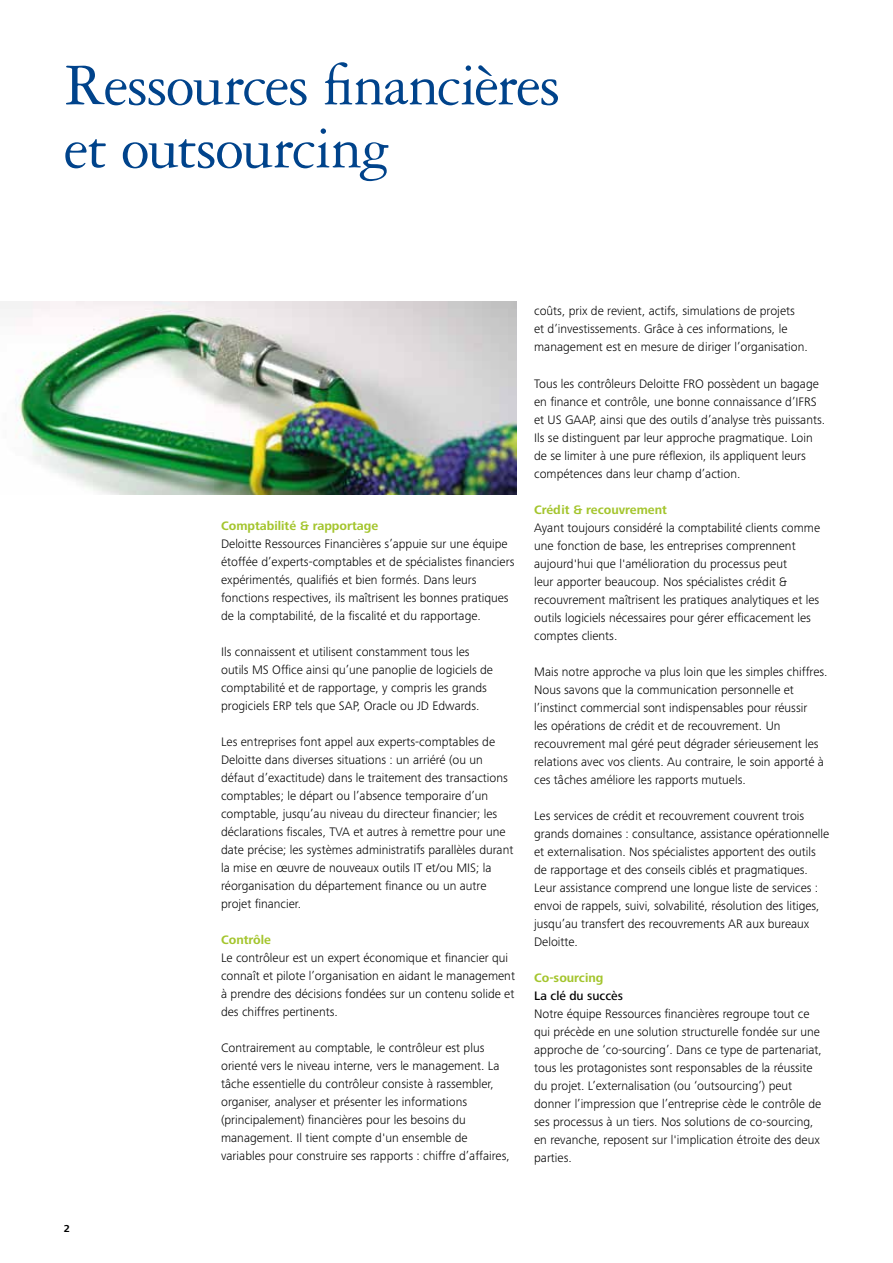
<style>
.page{position:relative;width:893px;height:1263px;background:#fff}
.page>*{position:absolute;margin:0;border:0;box-sizing:border-box;transform-origin:0 0}
.t1{font:63px/63px "Garamond 3 LT Std";letter-spacing:-.025em;color:#00438b}
.t2{font:300 12.75px/18px "Frutiger Next Pro";color:#000}
.t3{font:700 12.75px "Frutiger Next Pro";color:#a4c52d}
.t4{font:500 12.75px "Frutiger Next Pro";color:#000}
.t5{font:700 10.5px "Frutiger Next Pro";color:#000}
</style>
<div class="page">
<img style="left:0;top:302px;width:516px;height:193px">
<h1 class="t1" style="left:64px;top:54px;width:498px">Ressources financières et outsourcing</h1>
<p class="t5" style="left:64px;top:1222px;width:8px">2</p>
<p class="t3" style="left:221px;top:519px;width:159px">Comptabilité &amp; rapportage</p>
<p class="t2" style="left:221px;top:535px;width:295px">Deloitte Ressources Financières s’appuie sur une équipe étoffée d’experts-comptables et de spécialistes financiers expérimentés, qualifiés et bien formés. Dans leurs fonctions respectives, ils maîtrisent les bonnes pratiques de la comptabilité, de la fiscalité et du rapportage.</p>
<p class="t2" style="left:221px;top:643px;width:273px">Ils connaissent et utilisent constamment tous les outils MS Office ainsi qu’une panoplie de logiciels de comptabilité et de rapportage, y compris les grands progiciels ERP tels que SAP, Oracle ou JD Edwards.</p>
<p class="t2" style="left:221px;top:733px;width:294px">Les entreprises font appel aux experts-comptables de Deloitte dans diverses situations : un arriéré (ou un défaut d’exactitude) dans le traitement des transactions comptables; le départ ou l’absence temporaire d’un comptable, jusqu’au niveau du directeur financier; les déclarations fiscales, TVA et autres à remettre pour une date précise; les systèmes administratifs parallèles durant la mise en œuvre de nouveaux outils IT et/ou MIS; la réorganisation du département finance ou un autre projet financier.</p>
<p class="t3" style="left:221px;top:933px;width:51px">Contrôle</p>
<p class="t2" style="left:221px;top:949px;width:295px">Le contrôleur est un expert économique et financier qui connaît et pilote l’organisation en aidant le management à prendre des décisions fondées sur un contenu solide et des chiffres pertinents.</p>
<p class="t2" style="left:221px;top:1039px;width:290px">Contrairement au comptable, le contrôleur est plus orienté vers le niveau interne, vers le management. La tâche essentielle du contrôleur consiste à rassembler, organiser, analyser et présenter les informations (principalement) financières pour les besoins du management. Il tient compte d'un ensemble de variables pour construire ses rapports : chiffre d’affaires,</p>
<p class="t2" style="left:534px;top:302px;width:275px">coûts, prix de revient, actifs, simulations de projets et d’investissements. Grâce à ces informations, le management est en mesure de diriger l’organisation.</p>
<p class="t2" style="left:534px;top:374px;width:293px">Tous les contrôleurs Deloitte FRO possèdent un bagage en finance et contrôle, une bonne connaissance d’IFRS et US GAAP, ainsi que des outils d’analyse très puissants.<br>Ils se distinguent par leur approche pragmatique. Loin de se limiter à une pure réflexion, ils appliquent leurs compétences dans leur champ d’action.</p>
<p class="t3" style="left:534px;top:502px;width:134px">Crédit &amp; recouvrement</p>
<p class="t2" style="left:534px;top:518px;width:287px">Ayant toujours considéré la comptabilité clients comme une fonction de base, les entreprises comprennent aujourd'hui que l'amélioration du processus peut<br>leur apporter beaucoup. Nos spécialistes crédit &amp; recouvrement maîtrisent les pratiques analytiques et les outils logiciels nécessaires pour gérer efficacement les comptes clients.</p>
<p class="t2" style="left:534px;top:662px;width:295px">Mais notre approche va plus loin que les simples chiffres.<br>Nous savons que la communication personnelle et l’instinct commercial sont indispensables pour réussir<br>les opérations de crédit et de recouvrement. Un recouvrement mal géré peut dégrader sérieusement les relations avec vos clients. Au contraire, le soin apporté à ces tâches améliore les rapports mutuels.</p>
<p class="t2" style="left:534px;top:806px;width:297px">Les services de crédit et recouvrement couvrent trois grands domaines : consultance, assistance opérationnelle et externalisation. Nos spécialistes apportent des outils de rapportage et des conseils ciblés et pragmatiques.<br>Leur assistance comprend une longue liste de services : envoi de rappels, suivi, solvabilité, résolution des litiges, jusqu’au transfert des recouvrements AR aux bureaux Deloitte.</p>
<p class="t3" style="left:534px;top:970px;width:71px">Co-sourcing</p>
<p class="t4" style="left:534px;top:988px;width:90px">La clé du succès</p>
<p class="t2" style="left:534px;top:1004px;width:289px">Notre équipe Ressources financières regroupe tout ce qui précède en une solution structurelle fondée sur une approche de ‘co-sourcing’. Dans ce type de partenariat, tous les protagonistes sont responsables de la réussite du projet. L’externalisation (ou ‘outsourcing’) peut donner l’impression que l’entreprise cède le contrôle de ses processus à un tiers. Nos solutions de co-sourcing, en revanche, reposent sur l'implication étroite des deux parties.</p>
</div>
